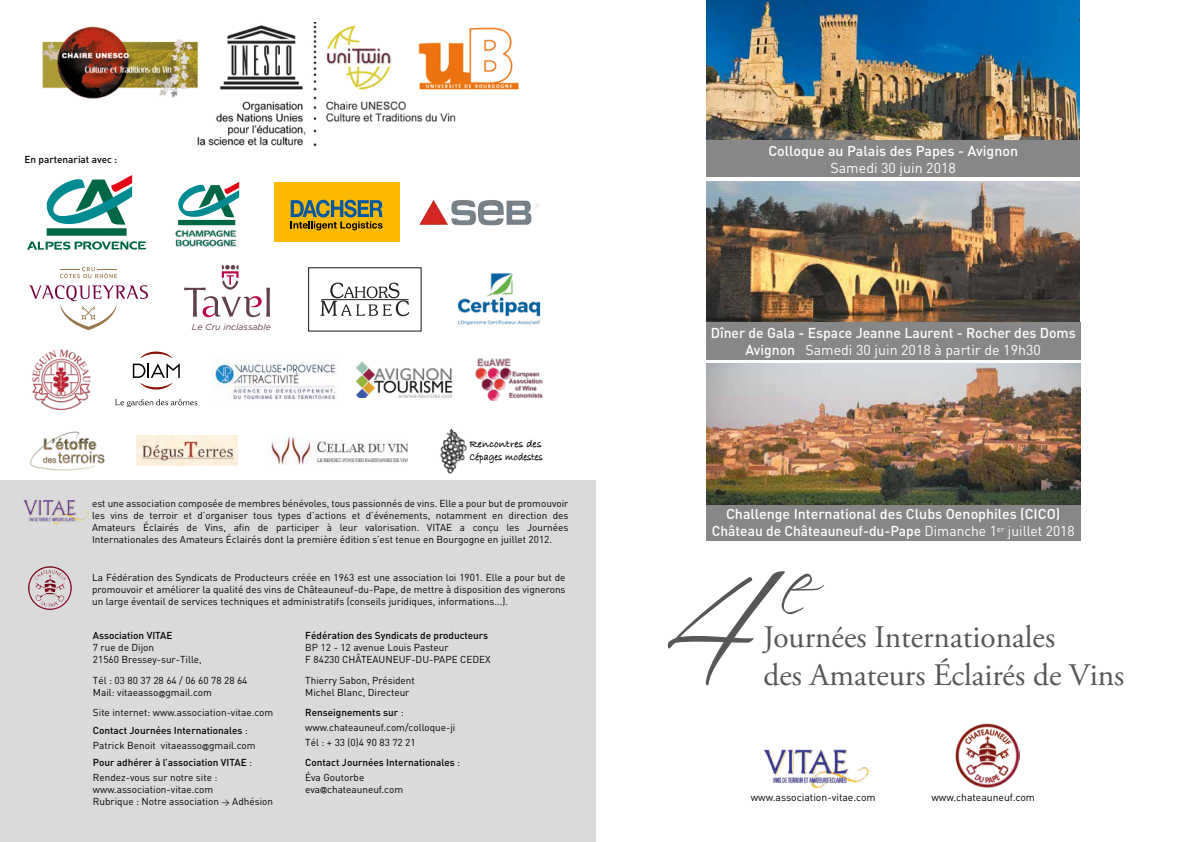
<style>
.page{position:relative;width:1191px;height:842px;background:#fff}
.page>*{position:absolute;margin:0;border:0;box-sizing:border-box;transform-origin:0 0}
.t1{font:185.4px "Scriptina Pro";color:#575756}
.t2{font:92.7px "Scriptina Pro";color:#575756}
.t3{font:31.4px/37.6px "Adobe Garamond Pro";color:#575756}
.t4{font:500 14.2px/17.1px "DIN";color:#fff;text-align:center}
.t5{font:14.2px "DIN";color:#fff}
.t6{font:700 11px/13.2px "Bradley Hand ITCTT";color:#000}
.t7{font:10.4px "DIN";color:#000}
.t8{font:10px/12px "DIN";color:#000}
.t9{font:500 10px/14.8px "DIN";color:#000}
.t10{font:italic 8.9px "Gotham";color:#60414a}
.s1{font-family:"Arial";font-size:7px}
.s2{font-weight:500}
.s3{font-size:8px}
.s4{font-weight:400}
</style>
<div class="page">
<div style="left:0;top:480px;width:595px;height:362px;background:#dadada"></div>
<div style="left:706px;top:504px;width:374px;height:37px;background:#878787"></div>
<img style="left:706px;top:0;width:373px;height:140px">
<img style="left:706px;top:182px;width:373px;height:140px">
<img style="left:706px;top:364px;width:374px;height:140px">
<img style="left:764px;top:749px;width:105px;height:39px">
<img style="left:24px;top:500px;width:65px;height:25px">
<img style="left:955px;top:724px;width:64px;height:64px">
<img style="left:28px;top:566px;width:44px;height:44px">
<div style="left:706px;top:322px;width:374px;height:38px;background:#878787"></div>
<div style="left:706px;top:140px;width:373px;height:37px;background:#878787"></div>
<img style="left:42px;top:23px;width:477px;height:124px">
<svg style="left:60px;top:267px;width:57px;height:11px"></svg>
<svg style="left:29px;top:285px;width:119px;height:45px"></svg>
<div style="left:308px;top:267px;width:113px;height:65px;border:1px solid #231f20"></div>
<svg style="left:320px;top:283px;width:89px;height:33px"></svg>
<hr style="left:321px;top:299px;width:87px;height:1px;background:#231f20">
<svg style="left:184px;top:265px;width:86px;height:52px"></svg>
<img style="left:457px;top:274px;width:83px;height:50px">
<img style="left:212px;top:358px;width:124px;height:42px">
<img style="left:32px;top:349px;width:59px;height:61px">
<svg style="left:133px;top:352px;width:47px;height:37px"></svg>
<svg style="left:115px;top:399px;width:82px;height:8px"></svg>
<img style="left:356px;top:361px;width:97px;height:36px">
<img style="left:475px;top:358px;width:68px;height:42px">
<img style="left:30px;top:431px;width:75px;height:40px">
<img style="left:271px;top:436px;width:136px;height:29px">
<img style="left:136px;top:435px;width:101px;height:31px">
<img style="left:440px;top:429px;width:27px;height:45px">
<svg style="left:27px;top:241px;width:119px;height:9px"></svg>
<div style="left:47px;top:228px;width:80px;height:8px;background:#006745"></div>
<svg style="left:46px;top:175px;width:86px;height:50px"></svg>
<div style="left:178px;top:220px;width:57px;height:5px;background:#006745"></div>
<svg style="left:178px;top:182px;width:61px;height:36px"></svg>
<img style="left:175px;top:231px;width:62px;height:16px">
<div style="left:274px;top:183px;width:125px;height:59px;background:#fbba00"></div>
<svg style="left:291px;top:200px;width:91px;height:30px"></svg>
<img style="left:419px;top:199px;width:85px;height:26px">
<p class="t9" style="left:25px;top:151px;width:94px">En partenariat avec :</p>
<p class="t10" style="left:192px;top:321px;width:81px">Le Cru inclassable</p>
<p class="t6" style="left:469px;top:437px;width:75px">Rencontres des<br>Cépages modestes</p>
<p class="t8" style="left:92px;top:497px;width:478px;text-align:justify">est une association composée de membres bénévoles, tous passionnés de vins. Elle a pour but de promouvoir les vins de terroir et d’organiser tous types d’actions et d’événements, notamment en direction des Amateurs Éclairés de Vins, afin de participer à leur valorisation. VITAE a conçu les Journées Internationales des Amateurs Éclairés dont la première édition s’est tenue en Bourgogne en juillet 2012.</p>
<p class="t8" style="left:92px;top:571px;width:475px;text-align:justify">La Fédération des Syndicats de Producteurs créée en 1963 est une association loi 1901. Elle a pour but de promouvoir et améliorer la qualité des vins de Châteauneuf-du-Pape, de mettre à disposition des vignerons un large éventail de services techniques et administratifs (conseils juridiques, informations...).</p>
<p class="t9" style="left:93px;top:628px;width:81px">Association VITAE</p>
<p class="t8" style="left:93px;top:641px;width:110px">7 rue de Dijon<br>21560 Bressey-sur-Tille,</p>
<p class="t8" style="left:93px;top:674px;width:156px">Tél : 03 80 37 28 64 / 06 60 78 28 64<br>Mail: vitaeasso<span class="s1">@</span>gmail.com</p>
<p class="t8" style="left:93px;top:703px;width:182px;line-height:17.7px">Site internet: www.association-vitae.com<br><span class="s2">Contact Journées Internationales</span> :</p>
<p class="t8" style="left:93px;top:736px;width:164px;line-height:17.7px">Patrick Benoit vitaeasso<span class="s1">@</span>gmail.com<br><span class="s2">Pour adhérer à l’association VITAE</span> :</p>
<p class="t8" style="left:93px;top:771px;width:182px">Rendez-vous sur notre site : www.association-vitae.com<br>Rubrique : Notre association <span class="s3">&gt;</span> Adhésion</p>
<p class="t9" style="left:305px;top:628px;width:184px">Fédération des Syndicats de producteurs</p>
<p class="t8" style="left:305px;top:641px;width:187px">BP 12 - 12 avenue Louis Pasteur<br>F 84230 CHÂTEAUNEUF-DU-PAPE CEDEX</p>
<p class="t8" style="left:305px;top:674px;width:111px">Thierry Sabon, Président<br>Michel Blanc, Directeur</p>
<p class="t8" style="left:305px;top:705px;width:152px;line-height:14.8px"><span class="s2">Renseignements sur</span> : www.chateauneuf.com/colloque-ji<br>Tél : + 33 (0)4 90 83 72 21</p>
<p class="t9" style="left:305px;top:755px;width:156px">Contact Journées Internationales <span class="s4">:<br>Éva Goutorbe</span></p>
<p class="t8" style="left:305px;top:783px;width:99px">eva<span class="s1">@</span>chateauneuf.com</p>
<h3 class="t4" style="left:768px;top:142px;width:251px">Colloque au Palais des Papes - Avignon</h3>
<h3 class="t5" style="left:830px;top:159px;width:127px">Samedi 30 juin 2018</h3>
<h3 class="t4" style="left:710px;top:324px;width:366px">Dîner de Gala - Espace Jeanne Laurent - Rocher des Doms<br>Avignon <span class="s4">Samedi 30 juin 2018 à partir de 19h30</span></h3>
<h3 class="t4" style="left:712px;top:505px;width:364px">Challenge International des Clubs Oenophiles (CICO)<br>Château de Châteauneuf-du-Pape <span class="s4">Dimanche 1</span><sup>er</sup> <span class="s4">juillet 2018</span></h3>
<h1 class="t1" style="left:668px;top:494px;width:87px">4</h1>
<h2 class="t2" style="left:778px;top:525px;width:31px">e</h2>
<h3 class="t3" style="left:763px;top:619px;width:362px">Journées Internationales<br>des Amateurs Éclairés de Vins</h3>
<p class="t7" style="left:751px;top:790px;width:126px">www.association-vitae.com</p>
<p class="t7" style="left:931px;top:791px;width:105px">www.chateauneuf.com</p>
</div>
